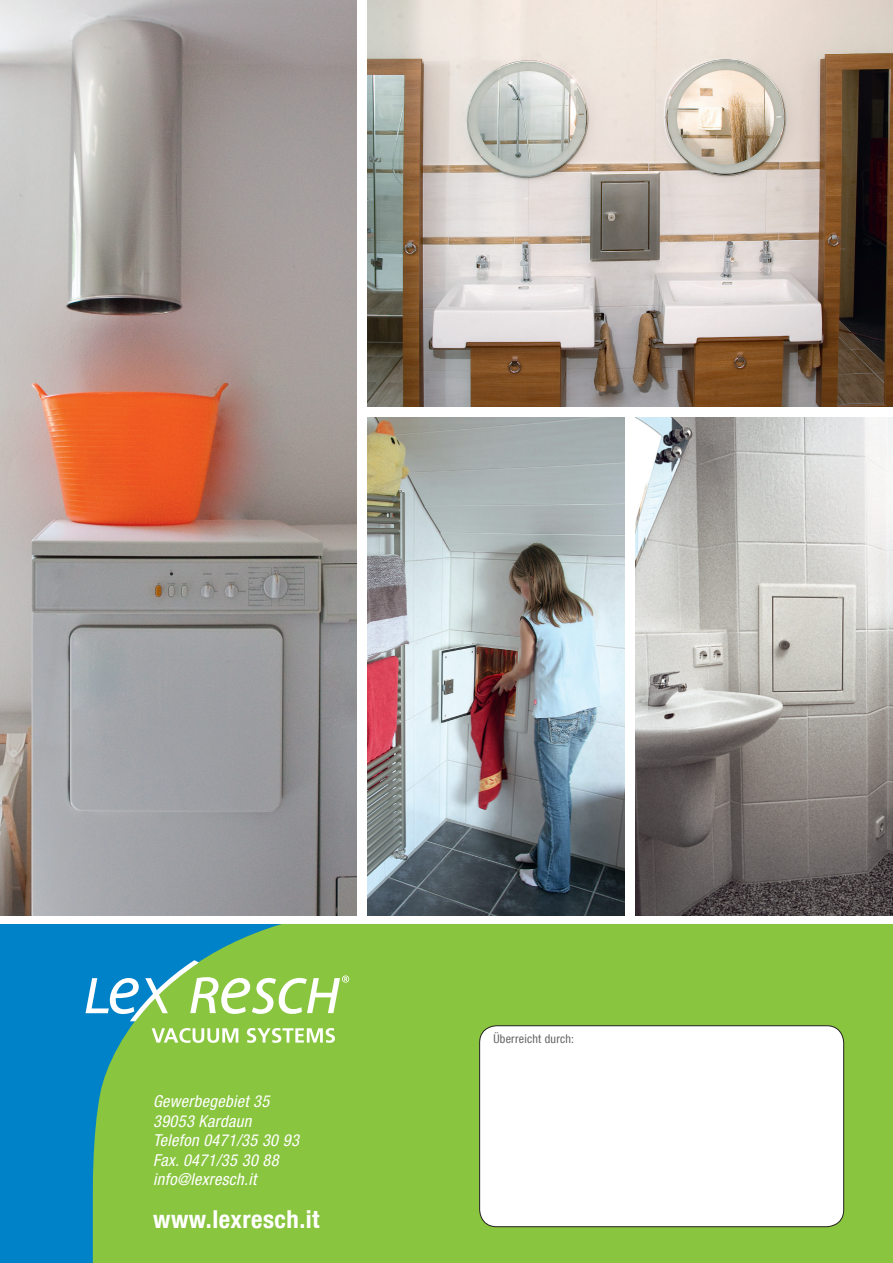
<style>
.page{position:relative;width:893px;height:1263px;background:#fff}
.page>*{position:absolute;margin:0;border:0;box-sizing:border-box;transform-origin:0 0}
.t1{font:700 condensed 24.75px "Helvetica Neue LT Com";letter-spacing:.02em;color:#fff}
.t2{font:italic condensed 16.5px/19.5px "Helvetica Neue LT Com";letter-spacing:.02em;color:#fff}
.t3{font:condensed 12px "Helvetica Neue LT Com";letter-spacing:.02em;color:#636366}
</style>
<div class="page">
<img style="left:0;top:0;width:357px;height:915px">
<img style="left:368px;top:418px;width:257px;height:497px">
<img style="left:636px;top:418px;width:257px;height:497px">
<img style="left:368px;top:0;width:525px;height:407px">
<div style="left:0;top:924px;width:363px;height:339px;background:#0082c9"></div>
<div style="left:92px;top:924px;width:801px;height:339px;background:#89c53f"></div>
<svg style="left:152px;top:1028px;width:86px;height:15px"></svg>
<svg style="left:247px;top:1028px;width:88px;height:15px"></svg>
<svg style="left:86px;top:960px;width:263px;height:61px"></svg>
<div style="left:480px;top:1026px;width:364px;height:201px;background:#fff;border-radius:17px"></div>
<div style="left:479px;top:1025px;width:365px;height:202px;border:1px solid #231f20;border-radius:17px"></div>
<p class="t2" style="left:153px;top:1091px;width:147px">Gewerbegebiet 35<br>39053 Kardaun<br>Telefon 0471/35 30 93<br>Fax. 0471/35 30 88 info@lexresch.it</p>
<h1 class="t1" style="left:153px;top:1204px;width:168px">www.lexresch.it</h1>
<p class="t3" style="left:493px;top:1031px;width:82px">Überreicht durch:</p>
</div>
